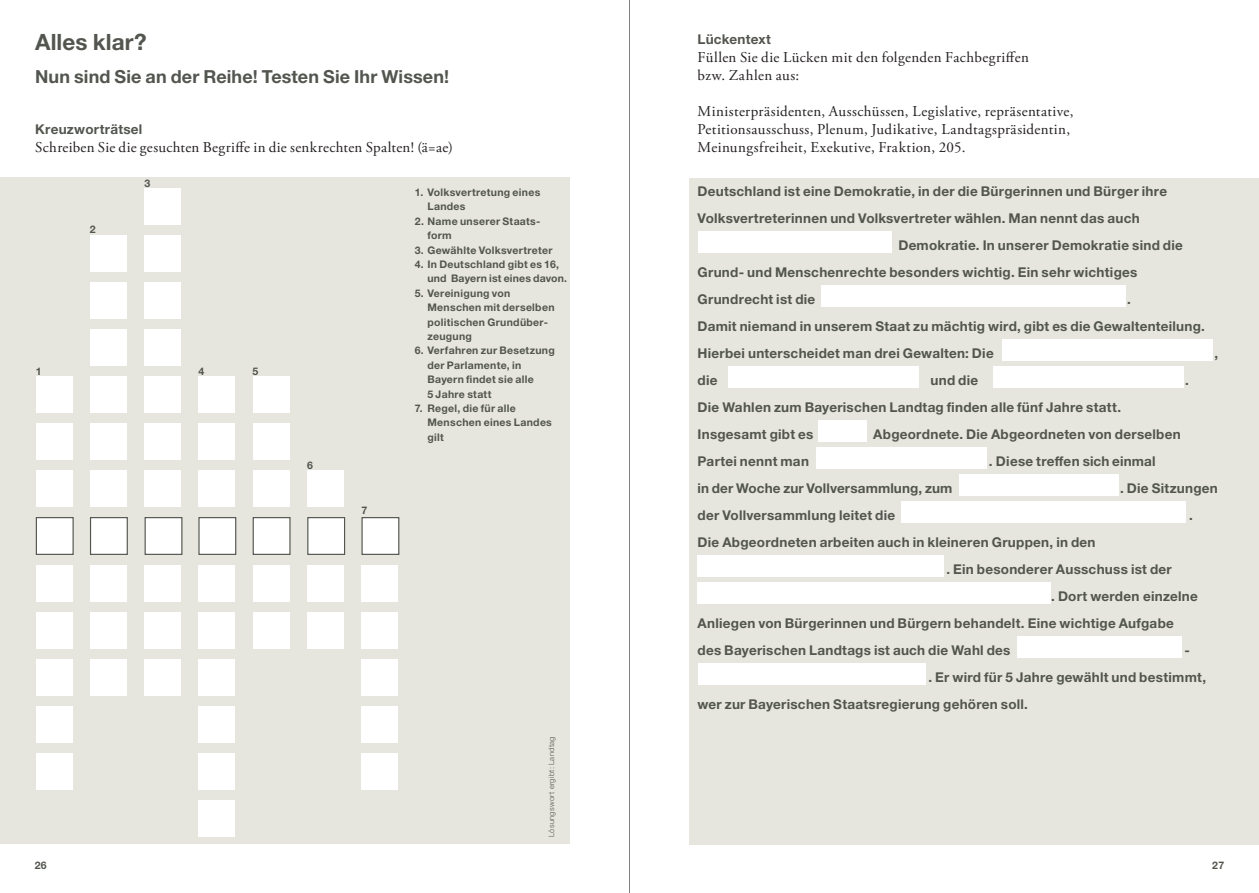
<style>
.page{position:relative;width:1259px;height:893px;background:#fff}
.page>*{position:absolute;margin:0;border:0;box-sizing:border-box;transform-origin:0 0}
.t1{font:700 22.5px "Helvetica Neue LTW1 G";letter-spacing:.005em;color:#52564f}
.t2{font:700 18px "Helvetica Neue LTW1 G";letter-spacing:.01em;color:#52564f}
.t3{font:15px/18px "Adobe Garamond Pro";letter-spacing:.025em;color:#231f20}
.t4{font:700 13.5px/27px "Helvetica Neue LTW1 G";letter-spacing:.02em;color:#52564f}
.t5{font:700 10.5px/14.4px "Helvetica Neue LTW1 G";letter-spacing:.03em;color:#52564f}
.t6{font:300 7.5px "Helvetica Neue LTW1 G";letter-spacing:.04em;color:#52564f}
</style>
<div class="page">
<div style="left:689px;top:178px;width:570px;height:666px;background:#e7e6de"></div>
<div style="left:0;top:178px;width:569px;height:666px;background:#e7e6de"></div>
<div style="left:36px;top:376px;width:37px;height:37px;background:#fff"></div>
<div style="left:36px;top:423px;width:37px;height:37px;background:#fff"></div>
<div style="left:36px;top:470px;width:37px;height:37px;background:#fff"></div>
<div style="left:36px;top:517px;width:38px;height:38px;background:#fff;border:1px solid #52564f"></div>
<div style="left:36px;top:565px;width:37px;height:36px;background:#fff"></div>
<div style="left:36px;top:612px;width:37px;height:37px;background:#fff"></div>
<div style="left:36px;top:659px;width:37px;height:37px;background:#fff"></div>
<div style="left:36px;top:706px;width:37px;height:37px;background:#fff"></div>
<div style="left:145px;top:188px;width:36px;height:37px;background:#fff"></div>
<div style="left:145px;top:235px;width:36px;height:37px;background:#fff"></div>
<div style="left:145px;top:282px;width:36px;height:37px;background:#fff"></div>
<div style="left:145px;top:329px;width:36px;height:37px;background:#fff"></div>
<div style="left:145px;top:376px;width:36px;height:37px;background:#fff"></div>
<div style="left:145px;top:423px;width:36px;height:37px;background:#fff"></div>
<div style="left:145px;top:470px;width:36px;height:37px;background:#fff"></div>
<div style="left:145px;top:517px;width:37px;height:38px;background:#fff;border:1px solid #52564f"></div>
<div style="left:145px;top:565px;width:36px;height:36px;background:#fff"></div>
<div style="left:145px;top:612px;width:36px;height:37px;background:#fff"></div>
<div style="left:145px;top:659px;width:36px;height:37px;background:#fff"></div>
<div style="left:90px;top:235px;width:37px;height:37px;background:#fff"></div>
<div style="left:90px;top:282px;width:37px;height:37px;background:#fff"></div>
<div style="left:90px;top:329px;width:37px;height:37px;background:#fff"></div>
<div style="left:90px;top:376px;width:37px;height:37px;background:#fff"></div>
<div style="left:90px;top:423px;width:37px;height:37px;background:#fff"></div>
<div style="left:90px;top:470px;width:37px;height:37px;background:#fff"></div>
<div style="left:90px;top:517px;width:38px;height:38px;background:#fff;border:1px solid #52564f"></div>
<div style="left:90px;top:565px;width:37px;height:36px;background:#fff"></div>
<div style="left:90px;top:612px;width:37px;height:37px;background:#fff"></div>
<div style="left:90px;top:659px;width:37px;height:37px;background:#fff"></div>
<div style="left:198px;top:376px;width:37px;height:37px;background:#fff"></div>
<div style="left:198px;top:423px;width:37px;height:37px;background:#fff"></div>
<div style="left:198px;top:470px;width:37px;height:37px;background:#fff"></div>
<div style="left:198px;top:517px;width:38px;height:38px;background:#fff;border:1px solid #52564f"></div>
<div style="left:198px;top:565px;width:37px;height:36px;background:#fff"></div>
<div style="left:198px;top:612px;width:37px;height:37px;background:#fff"></div>
<div style="left:198px;top:659px;width:37px;height:37px;background:#fff"></div>
<div style="left:198px;top:706px;width:37px;height:37px;background:#fff"></div>
<div style="left:198px;top:753px;width:37px;height:37px;background:#fff"></div>
<div style="left:198px;top:800px;width:37px;height:37px;background:#fff"></div>
<div style="left:36px;top:753px;width:37px;height:37px;background:#fff"></div>
<div style="left:253px;top:376px;width:36px;height:37px;background:#fff"></div>
<div style="left:253px;top:423px;width:36px;height:37px;background:#fff"></div>
<div style="left:253px;top:470px;width:36px;height:37px;background:#fff"></div>
<div style="left:253px;top:517px;width:37px;height:38px;background:#fff;border:1px solid #52564f"></div>
<div style="left:253px;top:565px;width:36px;height:36px;background:#fff"></div>
<div style="left:253px;top:612px;width:36px;height:37px;background:#fff"></div>
<div style="left:307px;top:470px;width:37px;height:37px;background:#fff"></div>
<div style="left:307px;top:517px;width:38px;height:38px;background:#fff;border:1px solid #52564f"></div>
<div style="left:307px;top:565px;width:37px;height:36px;background:#fff"></div>
<div style="left:307px;top:612px;width:37px;height:37px;background:#fff"></div>
<div style="left:361px;top:517px;width:38px;height:38px;background:#fff;border:1px solid #52564f"></div>
<div style="left:361px;top:565px;width:37px;height:36px;background:#fff"></div>
<div style="left:361px;top:612px;width:37px;height:37px;background:#fff"></div>
<div style="left:361px;top:659px;width:37px;height:37px;background:#fff"></div>
<div style="left:361px;top:706px;width:37px;height:37px;background:#fff"></div>
<div style="left:361px;top:753px;width:37px;height:37px;background:#fff"></div>
<div style="left:697px;top:231px;width:194px;height:22px;background:#fff"></div>
<div style="left:821px;top:285px;width:304px;height:22px;background:#fff"></div>
<div style="left:1001px;top:339px;width:211px;height:22px;background:#fff"></div>
<div style="left:728px;top:366px;width:191px;height:22px;background:#fff"></div>
<div style="left:993px;top:366px;width:190px;height:22px;background:#fff"></div>
<div style="left:818px;top:420px;width:49px;height:22px;background:#fff"></div>
<div style="left:816px;top:447px;width:170px;height:22px;background:#fff"></div>
<div style="left:959px;top:474px;width:159px;height:22px;background:#fff"></div>
<div style="left:901px;top:501px;width:284px;height:22px;background:#fff"></div>
<div style="left:697px;top:555px;width:247px;height:22px;background:#fff"></div>
<div style="left:697px;top:582px;width:353px;height:22px;background:#fff"></div>
<div style="left:1017px;top:636px;width:164px;height:22px;background:#fff"></div>
<div style="left:697px;top:663px;width:228px;height:22px;background:#fff"></div>
<hr style="left:629px;top:0;width:1px;height:893px;background:#808285">
<h1 class="t1" style="left:35px;top:28px;width:113px">Alles klar?</h1>
<h2 class="t2" style="left:35px;top:65px;width:415px">Nun sind Sie an der Reihe! Testen Sie Ihr Wissen!</h2>
<h3 class="t4" style="left:35px;top:115px;width:109px">Kreuzworträtsel</h3>
<p class="t3" style="left:35px;top:138px;width:419px">Schreiben Sie die gesuchten Begriffe in die senkrechten Spalten! (ä=ae)</p>
<p class="t5" style="left:36px;top:364px;width:7px">1</p>
<p class="t5" style="left:90px;top:222px;width:7px">2</p>
<p class="t5" style="left:145px;top:176px;width:7px">3</p>
<p class="t5" style="left:198px;top:364px;width:7px">4</p>
<p class="t5" style="left:253px;top:364px;width:7px">5</p>
<p class="t5" style="left:307px;top:458px;width:7px">6</p>
<p class="t5" style="left:361px;top:503px;width:7px">7</p>
<p class="t5" style="left:427px;top:185px;width:114px;text-indent:-13px">1. Volksvertretung eines<br>Landes</p>
<p class="t5" style="left:427px;top:214px;width:114px;text-indent:-13px">2. Name unserer Staats&shy;form</p>
<p class="t5" style="left:415px;top:243px;width:139px">3. Gewählte Volksvertreter</p>
<p class="t5" style="left:427px;top:257px;width:141px;text-indent:-13px">4. In Deutschland gibt es 16, und Bayern ist eines davon.</p>
<p class="t5" style="left:427px;top:286px;width:129px;text-indent:-13px">5. Vereinigung von<br>Menschen mit derselben politischen Grundüber&shy;zeugung</p>
<p class="t5" style="left:427px;top:343px;width:129px;text-indent:-13px">6. Verfahren zur Besetzung der Parlamente, in<br>Bayern findet sie alle<br>5 Jahre statt</p>
<p class="t5" style="left:427px;top:401px;width:126px;text-indent:-13px">7. Regel, die für alle<br>Menschen eines Landes gilt</p>
<p class="t6" style="left:547px;top:837px;width:102px;rotate:-90deg">Lösungswort ergibt: Landtag</p>
<h3 class="t4" style="left:697px;top:25px;width:75px">Lückentext</h3>
<p class="t3" style="left:697px;top:48px;width:333px">Füllen Sie die Lücken mit den folgenden Fachbegriffen bzw. Zahlen aus:</p>
<p class="t3" style="left:697px;top:102px;width:378px">Ministerpräsidenten, Ausschüssen, Legislative, repräsentative,<br>Petitionsausschuss, Plenum, Judikative, Landtagspräsidentin,<br>Meinungsfreiheit, Exekutive, Fraktion, 205.</p>
<p class="t4" style="left:697px;top:178px;width:471px">Deutschland ist eine Demokratie, in der die Bürgerinnen und Bürger ihre</p>
<p class="t4" style="left:697px;top:205px;width:444px">Volksvertreterinnen und Volksvertreter wählen. Man nennt das auch</p>
<p class="t4" style="left:898px;top:232px;width:286px">Demokratie. In unserer Demokratie sind die</p>
<p class="t4" style="left:697px;top:259px;width:441px">Grund- und Menschenrechte besonders wichtig. Ein sehr wichtiges</p>
<p class="t4" style="left:697px;top:286px;width:119px">Grundrecht ist die</p>
<p class="t4" style="left:1127px;top:286px;width:5px">.</p>
<p class="t4" style="left:697px;top:313px;width:509px">Damit niemand in unserem Staat zu mächtig wird, gibt es die Gewaltenteilung.<br>Hierbei unterscheidet man drei Gewalten: Die</p>
<p class="t4" style="left:1214px;top:340px;width:5px">,</p>
<p class="t4" style="left:697px;top:367px;width:22px">die</p>
<p class="t4" style="left:930px;top:367px;width:49px">und die</p>
<p class="t4" style="left:1185px;top:367px;width:5px">.</p>
<p class="t4" style="left:697px;top:394px;width:425px">Die Wahlen zum Bayerischen Landtag finden alle fünf Jahre statt.</p>
<p class="t4" style="left:697px;top:421px;width:117px">Insgesamt gibt es</p>
<p class="t4" style="left:873px;top:421px;width:309px">Abgeordnete. Die Abgeordneten von derselben</p>
<p class="t4" style="left:697px;top:448px;width:113px">Partei nennt man</p>
<p class="t4" style="left:989px;top:448px;width:168px">. Diese treffen sich einmal</p>
<p class="t4" style="left:697px;top:475px;width:256px">in der Woche zur Vollversammlung, zum</p>
<p class="t4" style="left:1120px;top:475px;width:99px">. Die Sitzungen</p>
<p class="t4" style="left:697px;top:502px;width:199px">der Vollver sammlung leitet die</p>
<p class="t4" style="left:1189px;top:502px;width:5px">.</p>
<p class="t4" style="left:697px;top:529px;width:399px">Die Abgeordneten arbeiten auch in kleineren Gruppen, in den</p>
<p class="t4" style="left:946px;top:556px;width:227px">. Ein besonderer Ausschuss ist der</p>
<p class="t4" style="left:1051px;top:583px;width:148px">. Dort werden einzelne</p>
<p class="t4" style="left:697px;top:610px;width:478px">Anliegen von Bürgerinnen und Bürgern behandelt. Eine wichtige Aufgabe</p>
<p class="t4" style="left:697px;top:637px;width:314px">des Bayerischen Landtags ist auch die Wahl des</p>
<p class="t4" style="left:1184px;top:637px;width:7px">-</p>
<p class="t4" style="left:928px;top:664px;width:279px">. Er wird für 5 Jahre gewählt und bestimmt,</p>
<p class="t4" style="left:697px;top:691px;width:332px">wer zur Bayerischen Staats regierung gehören soll.</p>
<p class="t5" style="left:35px;top:858px;width:14px">26</p>
<p class="t5" style="left:1212px;top:858px;width:13px">27</p>
</div>
